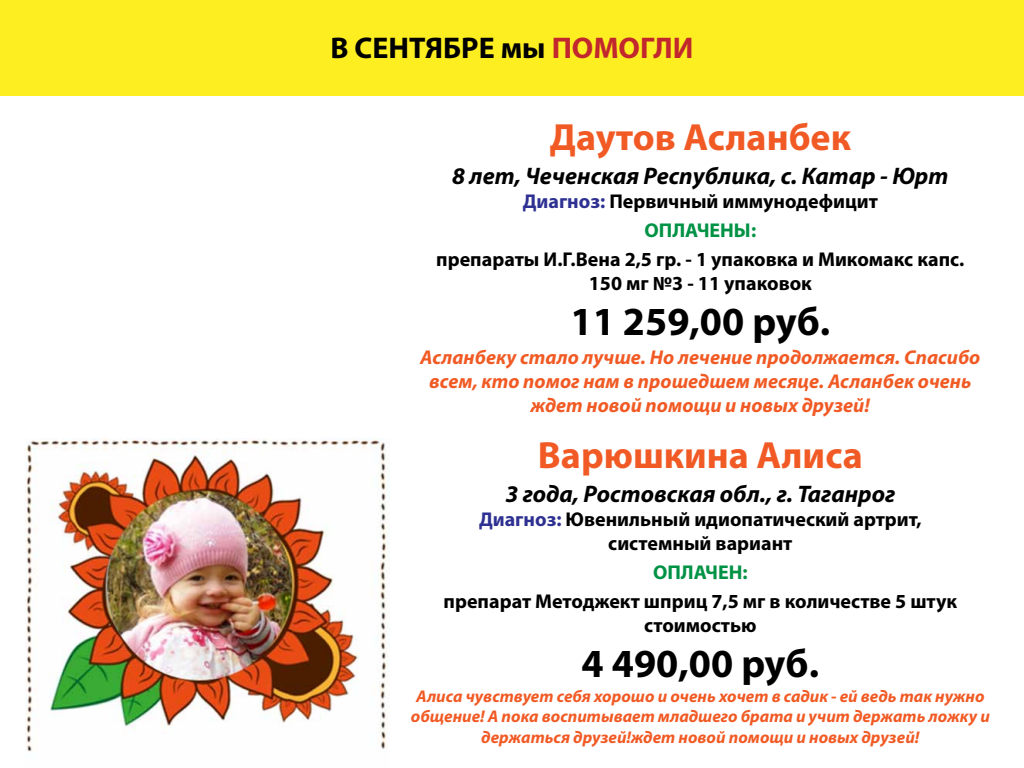
<style>
.page{position:relative;width:1024px;height:768px;background:#fff}
.page>*{position:absolute;margin:0;border:0;box-sizing:border-box;transform-origin:0 0}
.t1{font:700 40px "Myriad Pro";color:#000}
.t2{font:700 38px "Myriad Pro";color:#f15a24}
.t3{font:700 30px "Myriad Pro";color:#000}
.t4{font:italic 700 24px "Myriad Pro";color:#000}
.t5{font:700 20px/24px "Myriad Pro";color:#000;text-align:center}
.t6{font:italic 700 20px/24px "Myriad Pro";color:#f15a24;text-align:center}
.t7{font:700 20px "Myriad Pro";color:#009245}
.t8{font:italic 700 17px/20.4px "Myriad Pro";color:#f15a24;text-align:center}
.s1{color:#c1272d}
.s2{color:#2e3192}
.s3{color:#009245}
</style>
<div class="page">
<div style="left:0;top:0;width:1024px;height:95px;background:#fcee21"></div>
<img style="left:26px;top:438px;width:363px;height:314px">
<h3 class="t3" style="left:330px;top:28px;width:365px">В СЕНТЯБРЕ мы <span class="s1">ПОМОГЛИ</span></h3>
<h2 class="t2" style="left:550px;top:113px;width:302px">Даутов Асланбек</h2>
<p class="t4" style="left:452px;top:160px;width:498px">8 лет, Чеченская Республика, с. Катар - Юрт</p>
<p class="t5" style="left:523px;top:186px;width:357px;line-height:29px"><span class="s2">Диагноз:</span> Первичный иммунодефицит<br><span class="s3">ОПЛАЧЕНЫ:</span></p>
<p class="t5" style="left:436px;top:247px;width:530px">препараты И.Г.Вена 2,5 гр. - 1 упаковка и Микомакс капс.<br>150 мг №3 - 11 упаковок</p>
<h1 class="t1" style="left:571px;top:295px;width:261px">11 259,00 руб.</h1>
<p class="t6" style="left:420px;top:345px;width:562px">Асланбеку стало лучше. Но лечение продолжается. Спасибо всем, кто помог нам в прошедшем месяце. Асланбек очень ждет новой помощи и новых друзей!</p>
<h2 class="t2" style="left:538px;top:430px;width:326px">Варюшкина Алиса</h2>
<p class="t4" style="left:505px;top:478px;width:392px">3 года, Ростовская обл., г. Таганрог</p>
<p class="t5" style="left:479px;top:506px;width:444px"><span class="s2">Диагноз:</span> Ювенильный идиопатический артрит, системный вариант</p>
<p class="t7" style="left:653px;top:559px;width:96px">ОПЛАЧЕН:</p>
<p class="t5" style="left:444px;top:588px;width:515px">препарат Методжект шприц 7,5 мг в количестве 5 штук стоимостью</p>
<h1 class="t1" style="left:582px;top:637px;width:239px">4 490,00 руб.</h1>
<p class="t8" style="left:411px;top:686px;width:580px">Алиса чувствует себя хорошо и очень хочет в садик - ей ведь так нужно общение! А пока воспитывает младшего брата и учит держать ложку и держаться друзей!ждет новой помощи и новых друзей!</p>
</div>
